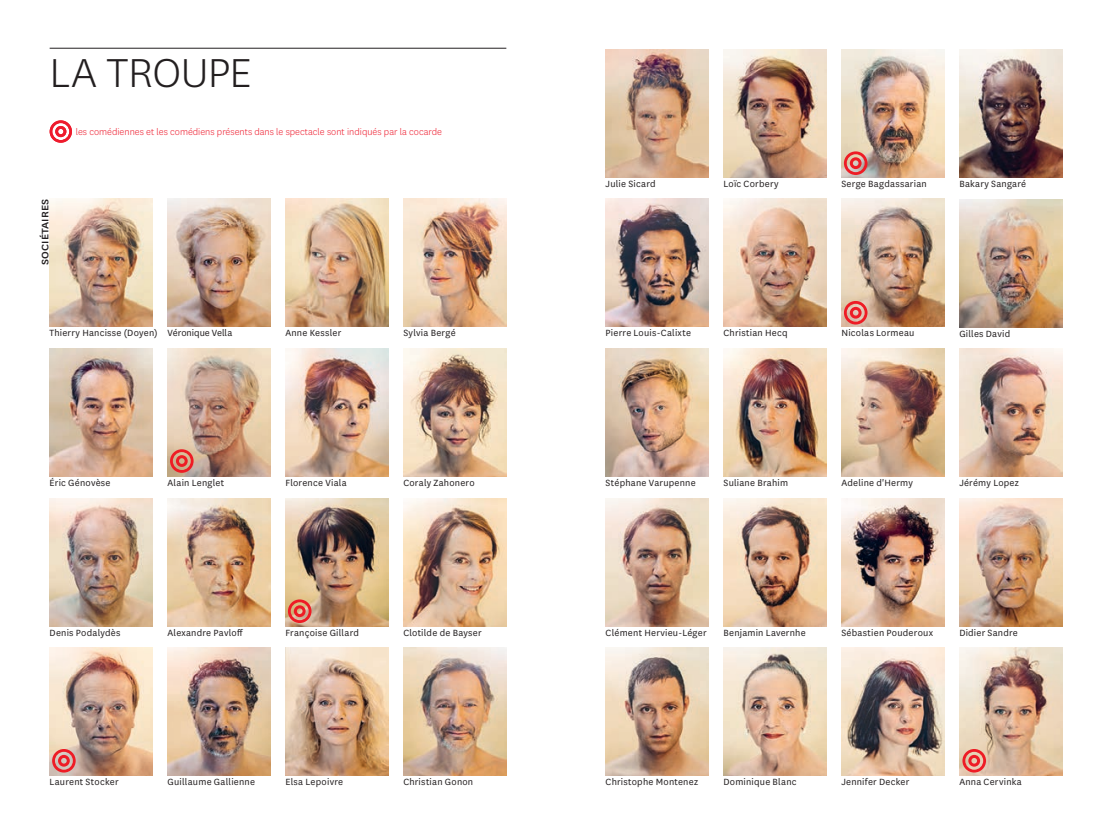
<style>
.page{position:relative;width:1112px;height:834px;background:#fff}
.page>*{position:absolute;margin:0;border:0;box-sizing:border-box;transform-origin:0 0}
.Titre_de_sections{font:300 47.25px "National";letter-spacing:-.01em;color:#231f20}
.t1{font:500 11.03px "National";letter-spacing:.01em;color:#231f20;scale:1.11 1}
.Trombinoscope_noms{font:10.5px "National";letter-spacing:.02em;color:#231f20}
.notations{font:300 10.5px "National";letter-spacing:.005em;color:#ee1b2d}
.Trombinoscope_noms-2{font:10.5px "National";color:#231f20}
</style>
<div class="page">
<hr style="left:50px;top:48px;width:456px;height:1px;background:#231f20">
<img style="left:167px;top:199px;width:103px;height:127px">
<img style="left:403px;top:199px;width:103px;height:127px">
<img style="left:50px;top:348px;width:103px;height:128px">
<img style="left:167px;top:348px;width:103px;height:128px">
<img style="left:285px;top:348px;width:103px;height:128px">
<img style="left:403px;top:348px;width:103px;height:128px">
<img style="left:50px;top:498px;width:103px;height:128px">
<img style="left:403px;top:647px;width:103px;height:128px">
<img style="left:50px;top:647px;width:103px;height:128px">
<img style="left:285px;top:647px;width:103px;height:128px">
<img style="left:167px;top:647px;width:103px;height:128px">
<img style="left:167px;top:498px;width:103px;height:128px">
<img style="left:285px;top:498px;width:103px;height:128px">
<img style="left:403px;top:498px;width:103px;height:128px">
<img style="left:605px;top:50px;width:103px;height:127px">
<img style="left:841px;top:50px;width:103px;height:127px">
<img style="left:723px;top:50px;width:103px;height:127px">
<img style="left:959px;top:50px;width:103px;height:127px">
<img style="left:605px;top:199px;width:103px;height:127px">
<img style="left:723px;top:348px;width:103px;height:128px">
<img style="left:605px;top:348px;width:103px;height:128px">
<img style="left:723px;top:199px;width:103px;height:127px">
<img style="left:959px;top:199px;width:103px;height:128px">
<img style="left:841px;top:199px;width:103px;height:127px">
<img style="left:841px;top:348px;width:103px;height:128px">
<img style="left:605px;top:647px;width:103px;height:128px">
<img style="left:959px;top:498px;width:103px;height:128px">
<img style="left:723px;top:647px;width:103px;height:128px">
<img style="left:723px;top:498px;width:103px;height:128px">
<img style="left:959px;top:348px;width:103px;height:128px">
<img style="left:605px;top:498px;width:103px;height:128px">
<img style="left:841px;top:498px;width:103px;height:128px">
<img style="left:959px;top:647px;width:103px;height:128px">
<img style="left:841px;top:647px;width:103px;height:128px">
<img style="left:50px;top:199px;width:103px;height:127px">
<img style="left:285px;top:199px;width:103px;height:127px">
<svg style="left:170px;top:449px;width:23px;height:23px"></svg>
<svg style="left:288px;top:599px;width:23px;height:24px"></svg>
<svg style="left:52px;top:748px;width:24px;height:24px"></svg>
<svg style="left:843px;top:151px;width:24px;height:24px"></svg>
<svg style="left:843px;top:301px;width:24px;height:23px"></svg>
<svg style="left:962px;top:748px;width:23px;height:24px"></svg>
<svg style="left:50px;top:120px;width:22px;height:23px"></svg>
<p class="Titre_de_sections" style="left:50px;top:43px;width:204px">LA TROUPE</p>
<p class="t1" style="left:38px;top:265px;width:61px;rotate:-90deg">SOCIÉTAIRES</p>
<p class="notations" style="left:76px;top:125px;width:368px">les comédiennes et les comédiens présents dans le spectacle sont indiqués par la cocarde</p>
<p class="Trombinoscope_noms-2" style="left:167px;top:326px;width:66px">Véronique Vella</p>
<p class="Trombinoscope_noms" style="left:403px;top:326px;width:54px">Sylvia Bergé</p>
<p class="Trombinoscope_noms" style="left:49px;top:326px;width:109px">Thierry Hancisse (Doyen)</p>
<p class="Trombinoscope_noms" style="left:285px;top:326px;width:57px">Anne Kessler</p>
<p class="Trombinoscope_noms" style="left:50px;top:476px;width:62px">Éric Génovèse</p>
<p class="Trombinoscope_noms" style="left:167px;top:476px;width:58px">Alain Lenglet</p>
<p class="Trombinoscope_noms" style="left:285px;top:476px;width:63px">Florence Viala</p>
<p class="Trombinoscope_noms" style="left:403px;top:476px;width:73px">Coraly Zahonero</p>
<p class="Trombinoscope_noms" style="left:50px;top:625px;width:72px">Denis Podalydès</p>
<p class="Trombinoscope_noms" style="left:167px;top:625px;width:77px">Alexandre Pavloff</p>
<p class="Trombinoscope_noms" style="left:285px;top:625px;width:75px">Françoise Gillard</p>
<p class="Trombinoscope_noms" style="left:403px;top:625px;width:80px">Clotilde de Bayser</p>
<p class="Trombinoscope_noms" style="left:50px;top:775px;width:70px">Laurent Stocker</p>
<p class="Trombinoscope_noms" style="left:167px;top:775px;width:89px">Guillaume Gallienne</p>
<p class="Trombinoscope_noms" style="left:285px;top:775px;width:59px">Elsa Lepoivre</p>
<p class="Trombinoscope_noms" style="left:403px;top:775px;width:71px">Christian Gonon</p>
<p class="Trombinoscope_noms" style="left:605px;top:177px;width:52px">Julie Sicard</p>
<p class="Trombinoscope_noms" style="left:723px;top:177px;width:57px">Loïc Corbery</p>
<p class="Trombinoscope_noms" style="left:841px;top:177px;width:87px">Serge Bagdassarian</p>
<p class="Trombinoscope_noms" style="left:959px;top:177px;width:68px">Bakary Sangaré</p>
<p class="Trombinoscope_noms" style="left:605px;top:326px;width:87px">Pierre Louis-Calixte</p>
<p class="Trombinoscope_noms" style="left:723px;top:326px;width:66px">Christian Hecq</p>
<p class="Trombinoscope_noms" style="left:841px;top:326px;width:75px">Nicolas Lormeau</p>
<p class="Trombinoscope_noms" style="left:959px;top:326px;width:52px">Gilles David</p>
<p class="Trombinoscope_noms" style="left:605px;top:476px;width:91px">Stéphane Varupenne</p>
<p class="Trombinoscope_noms" style="left:723px;top:476px;width:66px">Suliane Brahim</p>
<p class="Trombinoscope_noms" style="left:841px;top:476px;width:73px">Adeline d'Hermy</p>
<p class="Trombinoscope_noms" style="left:959px;top:476px;width:61px">Jérémy Lopez</p>
<p class="Trombinoscope_noms" style="left:605px;top:625px;width:102px">Clément Hervieu-Léger</p>
<p class="Trombinoscope_noms" style="left:841px;top:625px;width:93px">Sébastien Pouderoux</p>
<p class="Trombinoscope_noms" style="left:723px;top:625px;width:84px">Benjamin Lavernhe</p>
<p class="Trombinoscope_noms" style="left:959px;top:625px;width:60px">Didier Sandre</p>
<p class="Trombinoscope_noms" style="left:605px;top:775px;width:94px">Christophe Montenez</p>
<p class="Trombinoscope_noms" style="left:723px;top:775px;width:75px">Dominique Blanc</p>
<p class="Trombinoscope_noms" style="left:841px;top:775px;width:69px">Jennifer Decker</p>
<p class="Trombinoscope_noms" style="left:959px;top:775px;width:64px">Anna Cervinka</p>
</div>
